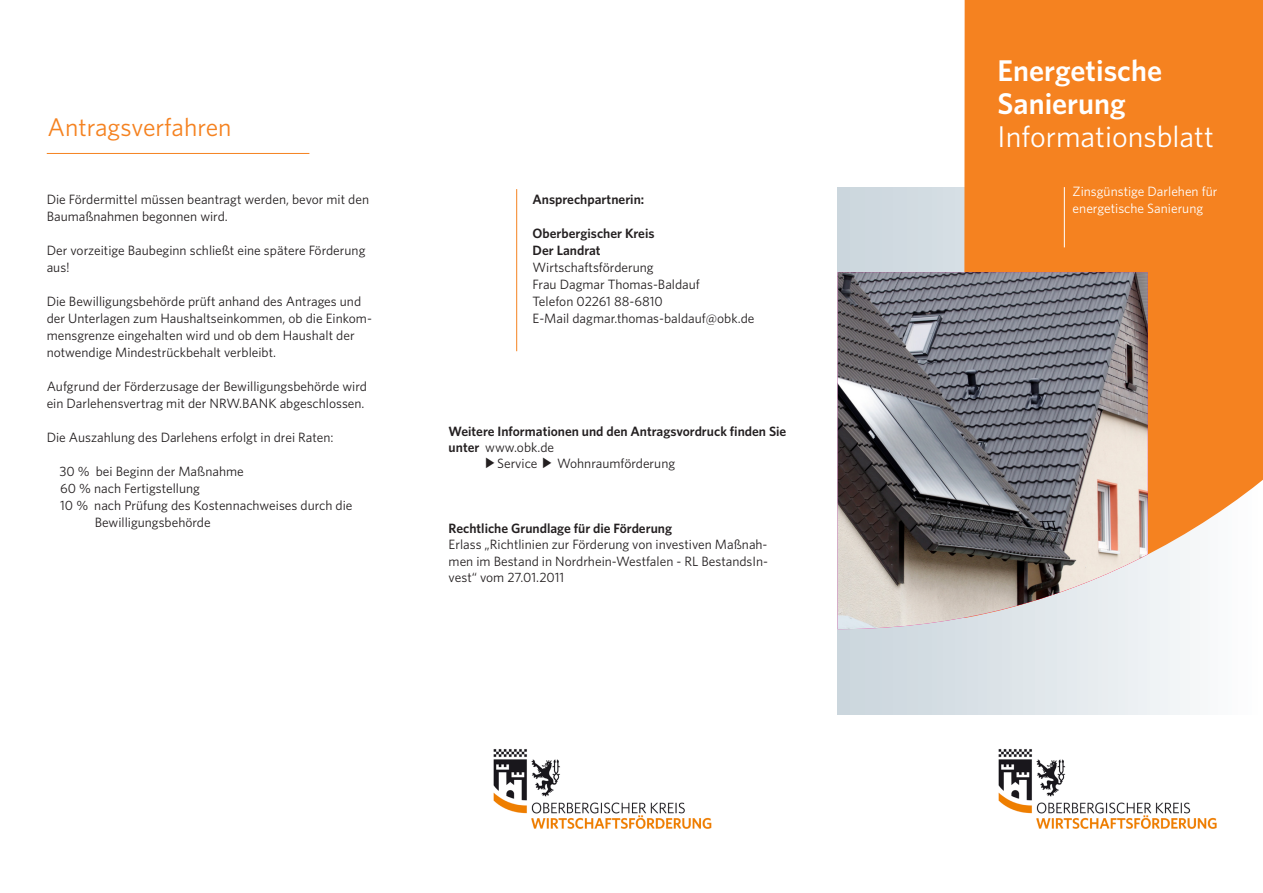
<style>
.page{position:relative;width:1263px;height:893px;background:#fff}
.page>*{position:absolute;margin:0;border:0;box-sizing:border-box;transform-origin:0 0}
.t1{font:600 30px/33px "Whitney";color:#fff}
.t2{font:30px "Whitney";color:#fff}
.t3{font:25.5px "Whitney";color:#f58220}
.t4{font:13.5px/17px "Whitney";color:#231f20}
.t5{font:600 13.5px/17px "Whitney";color:#231f20}
.t6{font:13.5px/16.2px "Whitney";color:#fff}
.s1{font-weight:600}
.s2{font-family:"Adobe Gothic Std";font-weight:700}
</style>
<div class="page">
<div style="left:838px;top:187px;width:425px;height:527px;background:linear-gradient(to right,#c8d4db,#fdfdfe)"></div>
<svg style="left:964px;top:0;width:299px;height:618px;fill:#f58220"></svg>
<hr style="left:1064px;top:187px;width:1px;height:60px;background:#fff">
<hr style="left:516px;top:189px;width:1px;height:162px;background:#f58220">
<hr style="left:47px;top:153px;width:262px;height:1px;background:#f58220">
<img style="left:998px;top:749px;width:219px;height:80px">
<img style="left:838px;top:272px;width:310px;height:357px">
<img style="left:493px;top:749px;width:219px;height:80px">
<h2 class="t3" style="left:48px;top:112px;width:185px">Antragsverfahren</h2>
<p class="t4" style="left:47px;top:191px;width:324px">Die Fördermittel müssen beantragt werden, bevor mit den<br>Baumaßnahmen begonnen wird.</p>
<p class="t4" style="left:47px;top:242px;width:320px">Der vorzeitige Baubeginn schließt eine spätere Förderung aus!</p>
<p class="t4" style="left:47px;top:293px;width:327px">Die Bewilligungsbehörde prüft anhand des Antrages und der Unterlagen zum Haushaltseinkommen, ob die Einkom&shy;mensgrenze eingehalten wird und ob dem Haushalt der notwendige Mindestrückbehalt verbleibt.</p>
<p class="t4" style="left:47px;top:378px;width:322px">Aufgrund der Förderzusage der Bewilligungsbehörde wird ein Darlehensvertrag mit der NRW.BANK abgeschlossen.</p>
<p class="t4" style="left:47px;top:429px;width:288px">Die Auszahlung des Darlehens erfolgt in drei Raten:</p>
<p class="t4" style="left:59px;top:463px;width:186px">30 % bei Beginn der Maßnahme</p>
<p class="t4" style="left:60px;top:480px;width:141px">60 % nach Fertigstellung</p>
<p class="t4" style="left:60px;top:497px;width:294px">10 % nach Prüfung des Kostennachweises durch die</p>
<p class="t4" style="left:95px;top:514px;width:118px">Bewilligungsbehörde</p>
<p class="t5" style="left:533px;top:191px;width:113px">Ansprechpartnerin:</p>
<p class="t5" style="left:533px;top:225px;width:123px">Oberbergischer Kreis<br>Der Landrat</p>
<p class="t4" style="left:533px;top:259px;width:223px">Wirtschaftsförderung<br>Frau Dagmar Thomas-Baldauf<br>Telefon 02261 88-6810<br>E-Mail dagmar.thomas-baldauf@obk.de</p>
<p class="t5" style="left:449px;top:423px;width:339px">Weitere Informationen und den Antragsvordruck finden Sie</p>
<p class="t4" style="left:449px;top:439px;width:107px"><span class="s1">unter</span> www.obk.de</p>
<p class="t4" style="left:484px;top:455px;width:193px"><span class="s2">▶</span>Service <span class="s2">▶</span> Wohnraumförderung</p>
<p class="t5" style="left:449px;top:520px;width:225px">Rechtliche Grundlage für die Förderung</p>
<p class="t4" style="left:449px;top:536px;width:321px;line-height:16.2px;text-align:justify">Erlass „Richtlinien zur Förderung von investiven Maßnah&shy;men im Bestand in Nordrhein-Westfalen - RL BestandsIn&shy;vest“ vom 27.01.2011</p>
<h1 class="t1" style="left:998px;top:53px;width:166px">Energetische<br>Sanierung</h1>
<h1 class="t2" style="left:998px;top:118px;width:218px">Informationsblatt</h1>
<p class="t6" style="left:1073px;top:184px;width:146px">Zinsgünstige Darlehen für energetische Sanierung</p>
</div>
